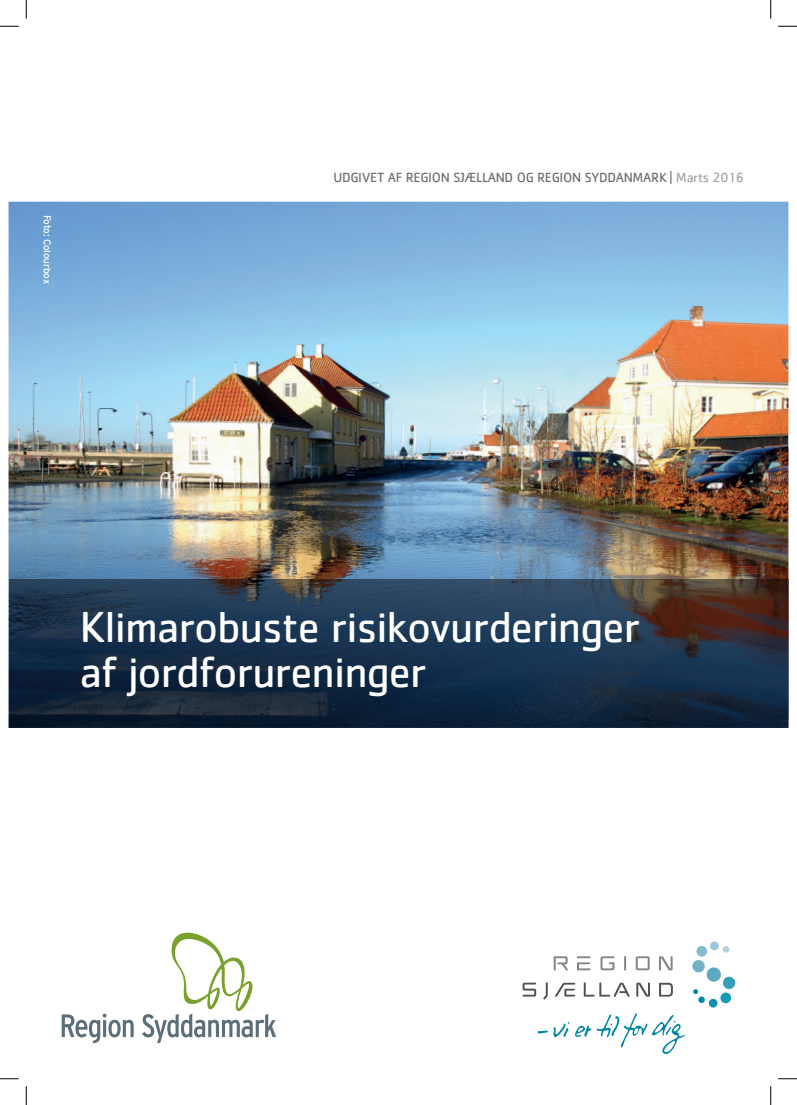
<style>
.page{position:relative;width:797px;height:1105px;background:#fff}
.page>*{position:absolute;margin:0;border:0;box-sizing:border-box;transform-origin:0 0}
.t1{font:45px/45px "Cachet Std";letter-spacing:-.02em;color:#fff}
.t2{font:13.75px "Cachet Std";letter-spacing:-.02em;color:#6c6d70}
.t3{font:10px "Interstate";letter-spacing:-.02em;color:#fff}
.s1{color:#9d9fa2}
</style>
<div class="page">
<img style="left:9px;top:202px;width:779px;height:377px">
<svg style="left:9px;top:579px;width:779px;height:149px;background:#1d3046"></svg>
<svg style="left:62px;top:1013px;width:72px;height:30px"></svg>
<svg style="left:142px;top:933px;width:134px;height:110px"></svg>
<svg style="left:709px;top:941px;width:10px;height:9px"></svg>
<div style="left:708px;top:998px;width:9px;height:10px;background:#0e92af;border-radius:4px"></div>
<svg style="left:692px;top:945px;width:43px;height:58px"></svg>
<svg style="left:635px;top:956px;width:14px;height:14px"></svg>
<svg style="left:624px;top:956px;width:2px;height:14px"></svg>
<svg style="left:553px;top:956px;width:15px;height:15px"></svg>
<svg style="left:600px;top:956px;width:14px;height:14px"></svg>
<svg style="left:659px;top:956px;width:13px;height:14px"></svg>
<svg style="left:577px;top:956px;width:13px;height:14px"></svg>
<svg style="left:522px;top:983px;width:14px;height:13px"></svg>
<svg style="left:543px;top:982px;width:5px;height:18px"></svg>
<svg style="left:636px;top:982px;width:14px;height:15px"></svg>
<svg style="left:659px;top:983px;width:14px;height:13px"></svg>
<svg style="left:555px;top:983px;width:20px;height:14px"></svg>
<svg style="left:583px;top:982px;width:46px;height:15px"></svg>
<svg style="left:537px;top:1022px;width:32px;height:15px"></svg>
<svg style="left:575px;top:1013px;width:110px;height:41px"></svg>
<svg style="left:0;top:25px;width:19px;height:2px"></svg>
<svg style="left:778px;top:25px;width:19px;height:2px"></svg>
<svg style="left:0;top:1078px;width:19px;height:1px"></svg>
<svg style="left:778px;top:1078px;width:19px;height:1px"></svg>
<svg style="left:25px;top:0;width:2px;height:19px"></svg>
<svg style="left:25px;top:1086px;width:2px;height:19px"></svg>
<svg style="left:770px;top:0;width:1px;height:19px"></svg>
<svg style="left:770px;top:1086px;width:1px;height:19px"></svg>
<p class="t3" style="left:53px;top:215px;width:71px;rotate:90deg">Foto: Colourbox</p>
<p class="t2" style="left:333px;top:170px;width:412px">UDGIVET AF REGION SJÆLLAND OG REGION SYDDANMARK | <span class="s1">Marts 2016</span></p>
<h1 class="t1" style="left:79px;top:604px;width:562px">Klimarobuste risikovurderinger af jordforureninger</h1>
</div>
